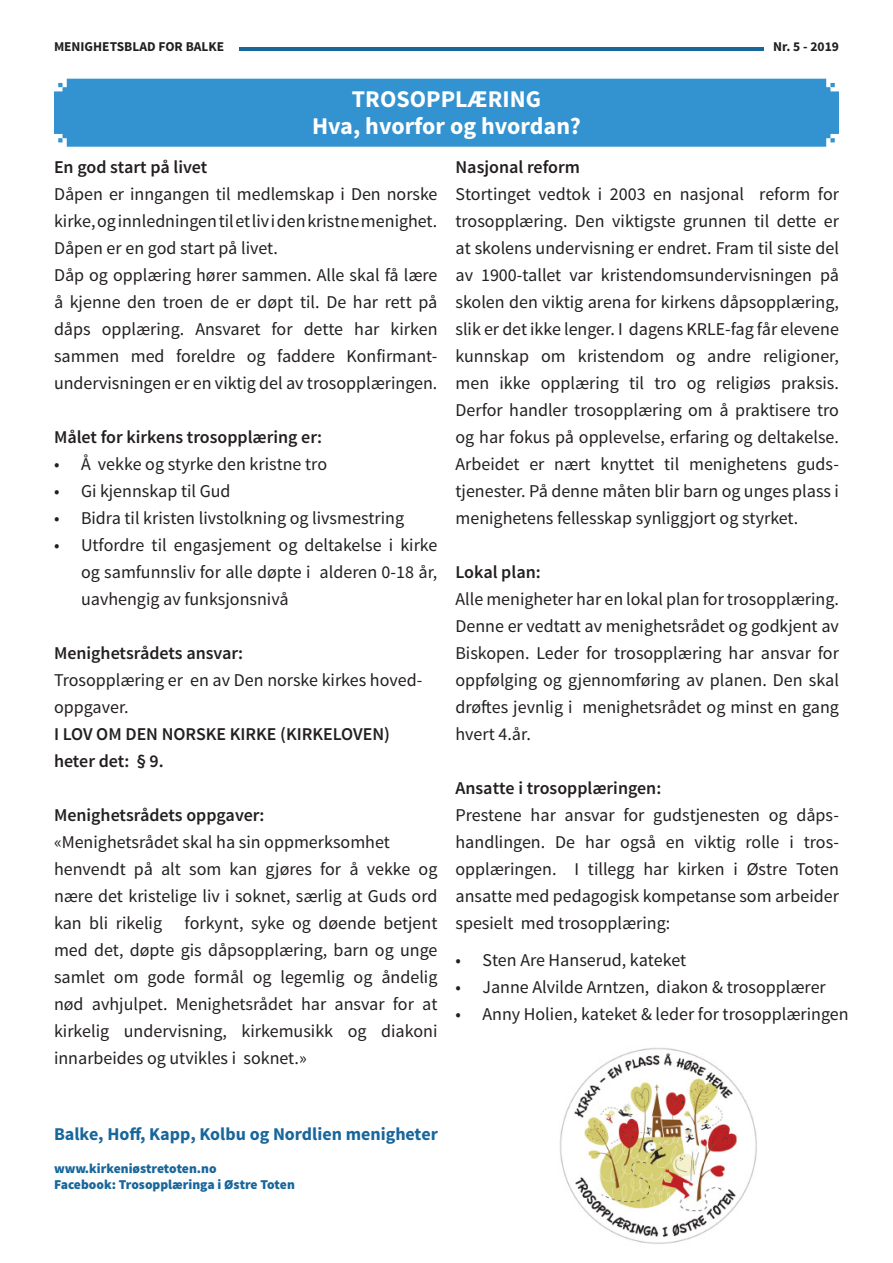
<style>
.page{position:relative;width:893px;height:1263px;background:#fff}
.page>*{position:absolute;margin:0;border:0;box-sizing:border-box;transform-origin:0 0}
.t1{font:700 24px "Source Sans Pro";color:#fff}
.t2{font:18px/27px "Source Sans Pro";color:#231f20;text-align:justify}
.t3{font:600 18px/27px "Source Sans Pro";color:#231f20}
.t4{font:700 18px "Source Sans Pro";color:#18669b}
.t5{font:900 13.5px "Source Sans Pro";color:#18669b}
.t6{font:700 13.5px "Source Sans Pro";color:#231f20}
</style>
<div class="page">
<hr style="left:239px;top:47px;width:525px;height:4px;background:#19669b">
<div style="left:54px;top:79px;width:785px;height:68px;background:#3393d0"></div>
<img style="left:560px;top:1048px;width:197px;height:196px">
<p class="t6" style="left:54px;top:38px;width:172px">MENIGHETSBLAD FOR BALKE</p>
<p class="t6" style="left:773px;top:38px;width:67px">Nr. 5 - 2019</p>
<p class="t1" style="left:352px;top:84px;width:190px">TROSOPPLÆRING</p>
<p class="t1" style="left:312px;top:111px;width:270px">Hva, hvorfor og hvordan?</p>
<p class="t3" style="left:54px;top:154px;width:155px">En god start på livet</p>
<p class="t2" style="left:54px;top:180px;width:385px">Dåpen er inngangen til medlemskap i Den norske kirke, og innledningen til et liv i den kristne menighet.<br>Dåpen er en god start på livet.</p>
<p class="t2" style="left:54px;top:261px;width:385px">Dåp og opplæring hører sammen. Alle skal få lære å kjenne den troen de er døpt til. De har rett på dåps opplæring. Ansvaret for dette har kirken sammen med foreldre og faddere Konfirmant&shy;undervisningen er en viktig del av trosopplæringen.</p>
<p class="t3" style="left:54px;top:424px;width:270px">Målet for kirkens trosopplæring er:</p>
<p class="t2" style="left:54px;top:450px;width:275px">• Å vekke og styrke den kristne tro</p>
<p class="t2" style="left:54px;top:477px;width:178px">• Gi kjennskap til Gud</p>
<p class="t2" style="left:54px;top:504px;width:352px">• Bidra til kristen livstolkning og livsmestring</p>
<p class="t2" style="left:81px;top:531px;width:358px;text-indent:-27px">• Utfordre til engasjement og deltakelse i kirke og samfunnsliv for alle døpte i alderen 0-18 år, uavhengig av funksjonsnivå</p>
<p class="t3" style="left:54px;top:640px;width:191px">Menighetsrådets ansvar:</p>
<p class="t2" style="left:54px;top:666px;width:370px">Trosopplæring er en av Den norske kirkes hoved-</p>
<p class="t2" style="left:54px;top:693px;width:76px">oppgaver.</p>
<p class="t3" style="left:54px;top:721px;width:337px">I LOV OM DEN NORSKE KIRKE (KIRKELOVEN) heter det: § 9.</p>
<p class="t3" style="left:54px;top:802px;width:212px">Menighetsrådets oppgaver:</p>
<p class="t2" style="left:54px;top:828px;width:337px">«Menighetsrådet skal ha sin oppmerksomhet</p>
<p class="t2" style="left:54px;top:855px;width:385px">henvendt på alt som kan gjøres for å vekke og nære det kristelige liv i soknet, særlig at Guds ord kan bli rikelig</p>
<p class="t2" style="left:54px;top:909px;width:385px;text-indent:131px">forkynt, syke og døende betjent med det, døpte gis dåpsopplæring, barn og unge samlet om gode formål og legemlig og åndelig nød avhjulpet. Menighetsrådet har ansvar for at kirkelig undervisning, kirkemusikk og diakoni innarbeides og utvikles i soknet.»</p>
<p class="t3" style="left:455px;top:154px;width:126px">Nasjonal reform</p>
<p class="t2" style="left:455px;top:180px;width:385px">Stortinget vedtok i 2003 en nasjonal reform for trosopplæring. Den viktigste grunnen til dette er at skolens undervisning er endret. Fram til siste del av 1900-tallet var kristendomsundervisningen på skolen den viktig arena for kirkens dåpsopplæring, slik er det ikke lenger. I dagens KRLE-fag får elevene kunnskap om kristendom og andre religioner, men ikke opplæring til tro og religiøs praksis.<br>Derfor handler trosopplæring om å praktisere tro og har fokus på opplevelse, erfaring og deltakelse.<br>Arbeidet er nært knyttet til menighetens guds&shy;tjenester. På denne måten blir barn og unges plass i menighetens fellesskap synliggjort og styrket.</p>
<p class="t3" style="left:455px;top:559px;width:87px">Lokal plan:</p>
<p class="t2" style="left:455px;top:585px;width:385px">Alle menigheter har en lokal plan for trosopplæring.<br>Denne er vedtatt av menighetsrådet og godkjent av Biskopen. Leder for trosopplæring har ansvar for oppfølging og gjennomføring av planen. Den skal drøftes jevnlig i menighetsrådet og minst en gang hvert 4.år.</p>
<p class="t3" style="left:455px;top:775px;width:207px">Ansatte i trosopplæringen:</p>
<p class="t2" style="left:455px;top:801px;width:385px">Prestene har ansvar for gudstjenesten og dåps&shy;handlingen. De har også en viktig rolle i tros&shy;opplæringen. I tillegg har kirken i Østre Toten ansatte med pedagogisk kompetanse som arbeider spesielt med trosopplæring:</p>
<p class="t2" style="left:455px;top:947px;width:232px">• Sten Are Hanserud, kateket</p>
<p class="t2" style="left:455px;top:974px;width:372px">• Janne Alvilde Arntzen, diakon &amp; trosopplærer</p>
<p class="t2" style="left:455px;top:1001px;width:395px">• Anny Holien, kateket &amp; leder for trosopplæringen</p>
<p class="t4" style="left:54px;top:1123px;width:385px">Balke, Hoff, Kapp, Kolbu og Nordlien menigheter</p>
<p class="t5" style="left:54px;top:1159px;width:164px">www.kirkeniøstretoten.no</p>
<p class="t5" style="left:54px;top:1176px;width:242px">Facebook: Trosopplæringa i Østre Toten</p>
</div>
